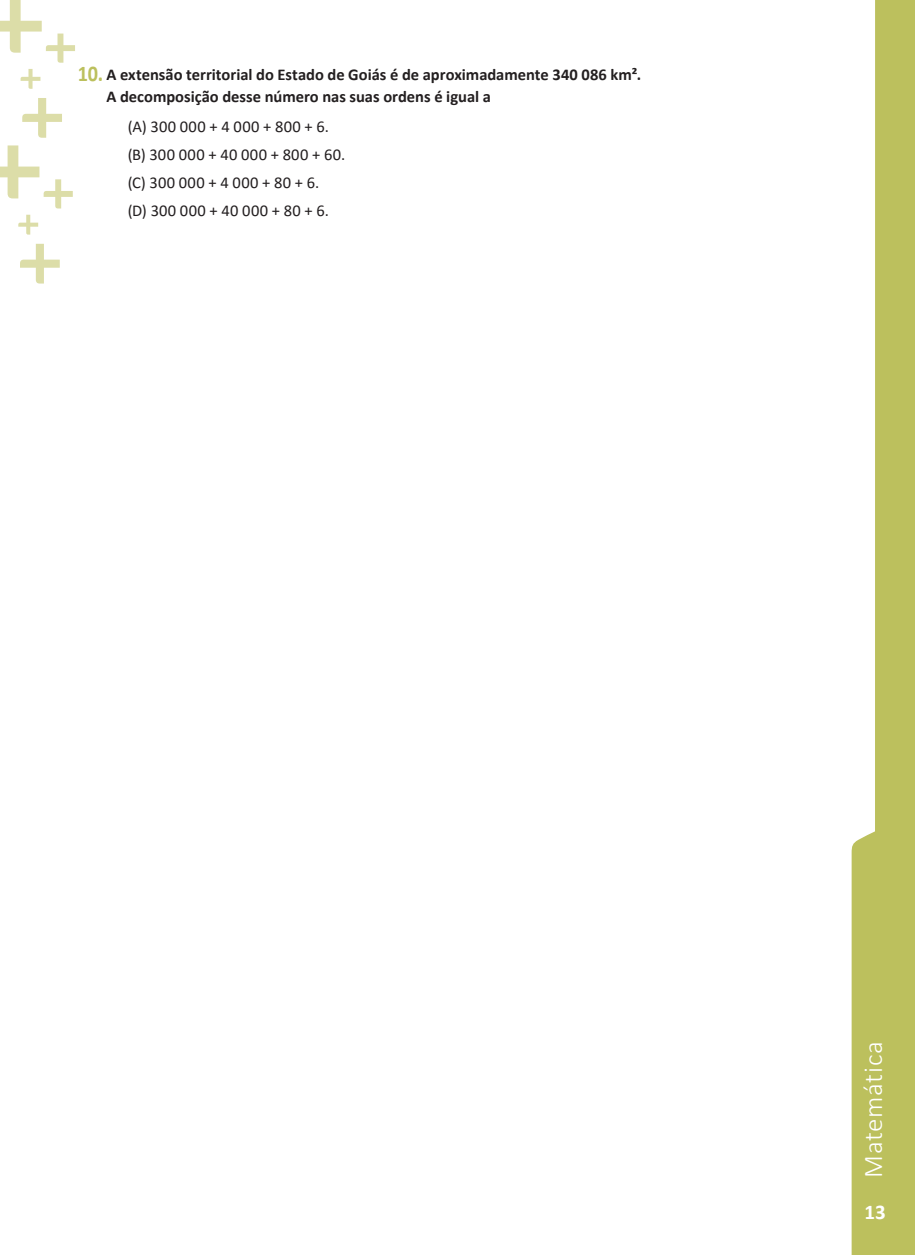
<style>
.page{position:relative;width:915px;height:1255px;background:#fff}
.page>*{position:absolute;margin:0;border:0;box-sizing:border-box;transform-origin:0 0}
.t1{font:300 27px "Calibri";letter-spacing:.025em;color:#fff}
.t2{font:700 22.5px "Calibri";color:#bcc05d;scale:.9 1}
.t3{font:700 21px "Calibri";color:#fff}
.t4{font:700 16.5px/21.6px "Calibri";color:#231f20}
.t5{font:16.5px/28px "Calibri";letter-spacing:.025em;color:#231f20}
</style>
<div class="page">
<svg style="left:851px;top:0;width:63px;height:1254px;fill:#bcc05d"></svg>
<svg style="left:0;top:0;width:75px;height:63px"></svg>
<svg style="left:21px;top:69px;width:19px;height:20px"></svg>
<svg style="left:22px;top:98px;width:40px;height:40px"></svg>
<svg style="left:0;top:145px;width:73px;height:63px"></svg>
<svg style="left:18px;top:215px;width:20px;height:19px"></svg>
<svg style="left:20px;top:244px;width:40px;height:39px"></svg>
<h2 class="t2" style="left:78px;top:57px;width:30px">10.</h2>
<p class="t4" style="left:106px;top:63px;width:536px">A extensão territorial do Estado de Goiás é de aproximadamente 340 086 km².<br>A decomposição desse número nas suas ordens é igual a</p>
<p class="t5" style="left:128px;top:112px;width:219px">(A) 300 000 + 4 000 + 800 + 6. (B) 300 000 + 40 000 + 800 + 60. (C) 300 000 + 4 000 + 80 + 6.<br>(D) 300 000 + 40 000 + 80 + 6.</p>
<h1 class="t1" style="left:856px;top:1177px;width:137px;rotate:-90deg">Matemática</h1>
<p class="t3" style="left:864px;top:1196px;width:23px">13</p>
</div>
